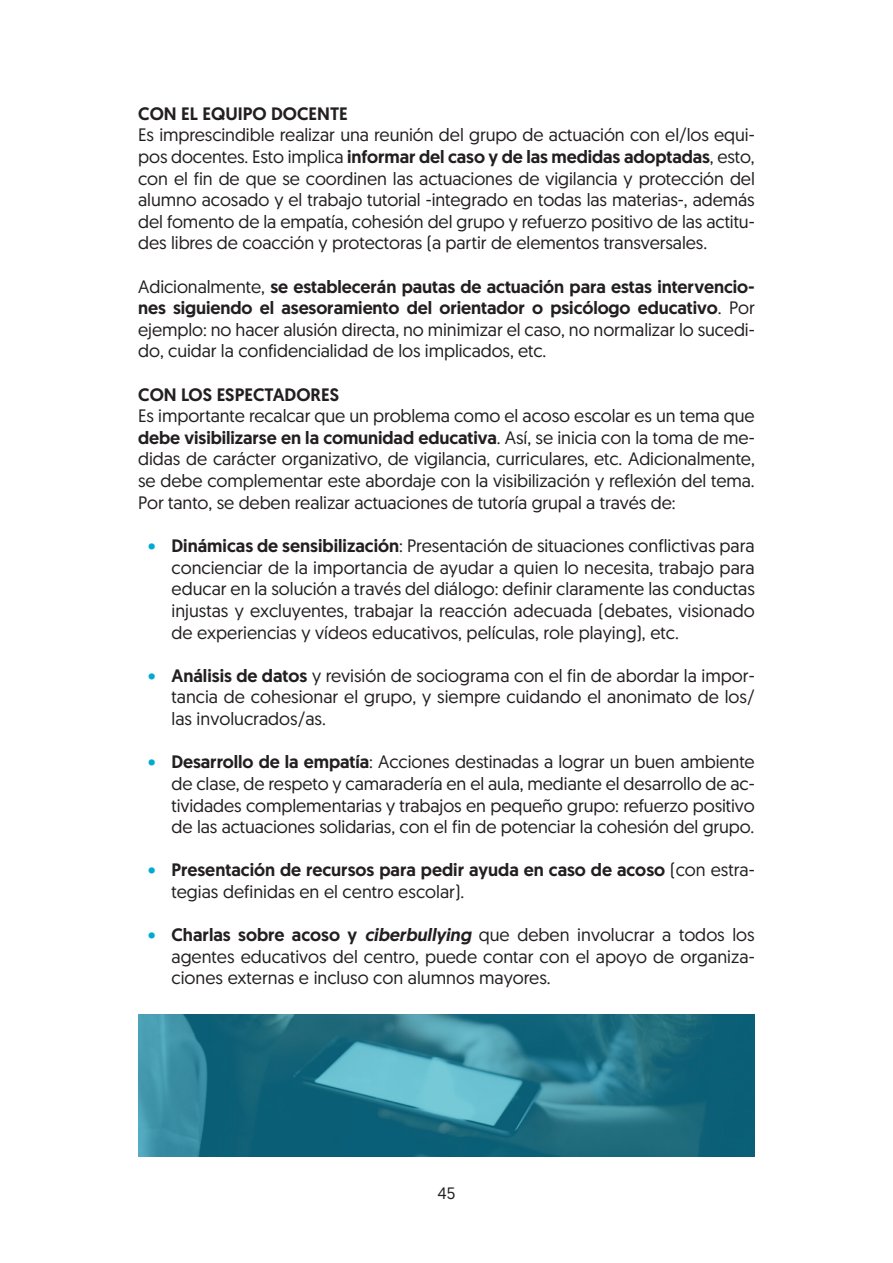
<style>
.page{position:relative;width:893px;height:1263px;background:#fff}
.page>*{position:absolute;margin:0;border:0;box-sizing:border-box;transform-origin:0 0}
.t1{font:18px/21.6px "Geomanist";letter-spacing:-.005em;color:#231f20;text-align:justify}
.t2{font:500 18px/21.6px "Geomanist";color:#231f20}
.t3{font:700 18px "Geomanist";color:#00abd1}
.t4{font:16.5px "Geomanist";color:#231f20}
.s1{font-weight:500}
.s2{font-weight:400}
.s3{font-weight:500;font-style:italic}
</style>
<div class="page">
<img style="left:138px;top:1014px;width:617px;height:143px">
<p class="t2" style="left:138px;top:103px;width:211px">CON EL EQUIPO DOCENTE</p>
<p class="t1" style="left:138px;top:124px;width:618px">Es imprescindible realizar una reunión del grupo de actuación con el/los equi&shy;pos docentes. Esto implica <span class="s1">informar del caso y de las medidas adoptadas</span>, esto, con el fin de que se coordinen las actuaciones de vigilancia y protección del alumno acosado y el trabajo tutorial -integrado en todas las materias-, además del fomento de la empatía, cohesión del grupo y refuerzo positivo de las actitu&shy;des libres de coacción y protectoras (a partir de elementos transversales.</p>
<p class="t1" style="left:138px;top:275px;width:618px">Adicionalmente, <span class="s1">se establecerán pautas de actuación para estas intervencio&shy;nes siguiendo el asesoramiento del orientador o psicólogo educativo</span>. Por ejemplo: no hacer alusión directa, no minimizar el caso, no normalizar lo sucedi&shy;do, cuidar la confidencialidad de los implicados, etc.</p>
<p class="t2" style="left:138px;top:383px;width:202px">CON LOS ESPECTADORES</p>
<p class="t1" style="left:138px;top:405px;width:618px">Es importante recalcar que un problema como el acoso escolar es un tema que <span class="s1">debe visibilizarse en la comunidad educativa</span>. Así, se inicia con la toma de me&shy;didas de carácter organizativo, de vigilancia, curriculares, etc. Adicionalmente, se debe complementar este abordaje con la visibilización y reflexión del tema.<br>Por tanto, se deben realizar actuaciones de tutoría grupal a través de:</p>
<p class="t1" style="left:171px;top:535px;width:585px"><span class="s1">Dinámicas de sensibilización</span>: Presentación de situaciones conflictivas para concienciar de la importancia de ayudar a quien lo necesita, trabajo para educar en la solución a través del diálogo: definir claramente las conductas injustas y excluyentes, trabajar la reacción adecuada (debates, visionado de experiencias y vídeos educativos, películas, role playing), etc.</p>
<p class="t1" style="left:171px;top:664px;width:585px"><span class="s1">Análisis de datos</span> y revisión de sociograma con el fin de abordar la impor&shy;tancia de cohesionar el grupo, y siempre cuidando el anonimato de los/ las involucrados/as.</p>
<p class="t1" style="left:171px;top:751px;width:585px"><span class="s1">Desarrollo de la empatía</span>: Acciones destinadas a lograr un buen ambiente de clase, de respeto y camaradería en el aula, mediante el desarrollo de ac&shy;tividades complementarias y trabajos en pequeño grupo: refuerzo positivo de las actuaciones solidarias, con el fin de potenciar la cohesión del grupo.</p>
<p class="t2" style="left:171px;top:859px;width:585px">Presentación de recursos para pedir ayuda en caso de acoso <span class="s2">(con estra&shy;tegias definidas en el centro escolar).</span></p>
<p class="t1" style="left:171px;top:923px;width:585px"><span class="s1">Charlas sobre acoso y</span> <span class="s3">ciberbullying</span> que deben involucrar a todos los agentes educativos del centro, puede contar con el apoyo de organiza&shy;ciones externas e incluso con alumnos mayores.</p>
<p class="t3" style="left:148px;top:534px;width:9px">•</p>
<p class="t3" style="left:148px;top:664px;width:9px">•</p>
<p class="t3" style="left:148px;top:750px;width:9px">•</p>
<p class="t3" style="left:148px;top:858px;width:9px">•</p>
<p class="t3" style="left:148px;top:923px;width:9px">•</p>
<p class="t4" style="left:438px;top:1182px;width:19px">45</p>
</div>
